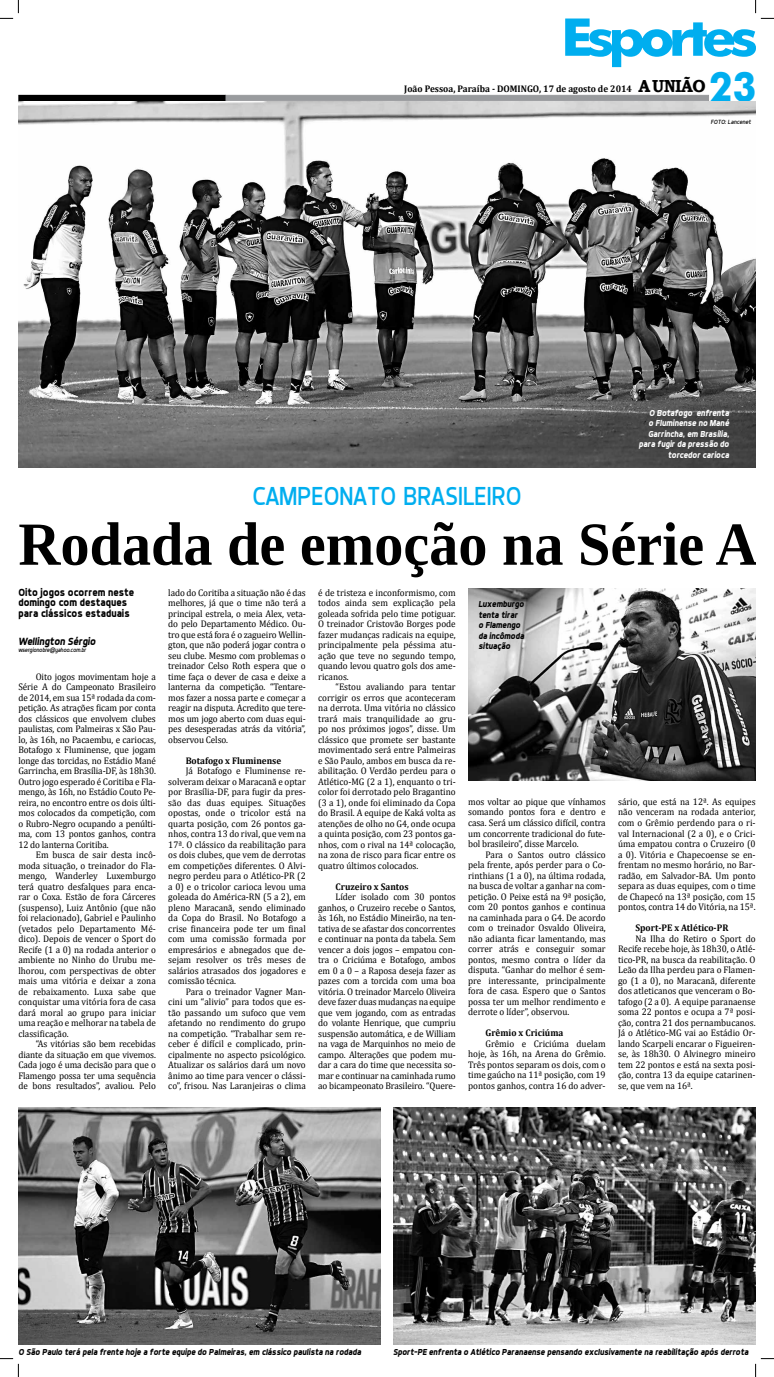
<style>
.page{position:relative;width:774px;height:1377px;background:#fff}
.page>*{position:absolute;margin:0;border:0;box-sizing:border-box;transform-origin:0 0}
.t1{font:700 61.25px "Liberation Serif";color:#000;scale:.95 1}
.t2{font:700 42px "Futura BT";color:#00aeef;scale:.9 1}
.t3{font:26.25px "Dyno";color:#00aeef;scale:.95 1}
.t4{font:700 10.5px/10.5px "Dyno";color:#000;scale:.95 1}
.t5{font:italic 700 10.5px "Dyno";letter-spacing:-.01em;color:#000;scale:.95 1}
.t6{font:9.62px/10.5px "Cambria";color:#000;text-align:justify;scale:.95 1}
.t7{font:700 9.62px "Cambria";color:#000;scale:.95 1}
.t8{font:italic 700 8.75px/10.5px "Dyno";letter-spacing:-.01em;color:#000;scale:.95 1}
.t9{font:italic 700 8.75px/10.5px "Dyno";letter-spacing:-.01em;color:#fff;text-align:right;scale:.95 1}
.t10{font:italic 6.12px "Dyno";letter-spacing:-.01em;color:#000;scale:.95 1}
.t11{font:italic 6.12px "Dyno";letter-spacing:-.01em;color:#000}
.s1{font-family:"Bookman Old Style";font-size:17.41px}
</style>
<div class="page">
<div style="left:19px;top:95px;width:206px;height:6px;background:#000"></div>
<div style="left:225px;top:95px;width:483px;height:6px;background:#999b9e"></div>
<img style="left:19px;top:101px;width:736px;height:366px">
<img style="left:393px;top:1107px;width:362px;height:237px">
<img style="left:468px;top:588px;width:287px;height:192px">
<img style="left:18px;top:1107px;width:363px;height:237px">
<svg style="left:0;top:0;width:19px;height:19px"></svg>
<svg style="left:0;top:1358px;width:19px;height:18px"></svg>
<svg style="left:565px;top:0;width:208px;height:67px"></svg>
<svg style="left:755px;top:1358px;width:18px;height:18px"></svg>
<h2 class="t2" style="left:709px;top:61px;width:54px">23</h2>
<p class="t7" style="left:404px;top:83px;width:319px">João Pessoa, Paraíba - DOMINGO, 17 de agosto de 2014 <span class="s1">AUNIÃO</span></p>
<p class="t11" style="left:710px;top:119px;width:42px">Foto: Lancenet</p>
<h3 class="t3" style="left:252px;top:480px;width:285px">CAMPEONATO BRASILEIRO</h3>
<p class="t9" style="left:638px;top:407px;width:96px">O Botafogo enfrenta<br>o Fluminense no Mané<br>Garrincha, em Brasília, para fugir da pressão do torcedor carioca</p>
<h1 class="t1" style="left:18px;top:503px;width:779px">Rodada de emoção na Série A</h1>
<p class="t4" style="left:18px;top:586px;width:123px">Oito jogos ocorrem neste domingo com destaques para clássicos estaduais</p>
<p class="t5" style="left:18px;top:634px;width:83px">Wellington Sérgio</p>
<p class="t10" style="left:18px;top:646px;width:73px">wsergionobre@yahoo.com.br</p>
<p class="t6" style="left:18px;top:671px;width:146px;text-indent:17px">Oito jogos movimentam hoje a Série A do Campeonato Brasileiro de 2014, em sua 15ª rodada da com&shy;petição. As atrações ficam por conta dos clássicos que envolvem clubes paulistas, com Palmeiras x São Pau&shy;lo, às 16h, no Pacaembu, e cariocas, Botafogo x Fluminense, que jogam longe das torcidas, no Estádio Mané Garrincha, em Brasília-DF, às 18h30.<br>Outro jogo esperado é Coritiba e Fla&shy;mengo, às 16h, no Estádio Couto Pe&shy;reira, no encontro entre os dois últi&shy;mos colocados da competição, com o Rubro-Negro ocupando a penúlti&shy;ma, com 13 pontos ganhos, contra 12 do lanterna Coritiba.</p>
<p class="t6" style="left:18px;top:849px;width:146px;text-indent:17px">Em busca de sair desta incô&shy;moda situação, o treinador do Fla&shy;mengo, Wanderley Luxemburgo terá quatro desfalques para enca&shy;rar o Coxa. Estão de fora Cárceres (suspenso), Luiz Antônio (que não foi relacionado), Gabriel e Paulinho (vetados pelo Departamento Mé&shy;dico). Depois de vencer o Sport do Recife (1 a 0) na rodada anterior o ambiente no Ninho do Urubu me&shy;lhorou, com perspectivas de obter mais uma vitória e deixar a zona de rebaixamento. Luxa sabe que conquistar uma vitória fora de casa dará moral ao grupo para iniciar uma reação e melhorar na tabela de classificação.</p>
<p class="t6" style="left:18px;top:1038px;width:146px;text-indent:17px">“As vitórias são bem recebidas diante da situação em que vivemos.<br>Cada jogo é uma decisão para que o Flamengo possa ter uma sequência de bons resultados”, avaliou. Pelo</p>
<p class="t6" style="left:168px;top:587px;width:146px">lado do Coritiba a situação não é das melhores, já que o time não terá a principal estrela, o meia Alex, veta&shy;do pelo Departamento Médico. Ou&shy;tro que está fora é o zagueiro Wellin&shy;gton, que não poderá jogar contra o seu clube. Mesmo com problemas o treinador Celso Roth espera que o time faça o dever de casa e deixe a lanterna da competição. “Tentare&shy;mos fazer a nossa parte e começar a reagir na disputa. Acredito que tere&shy;mos um jogo aberto com duas equi&shy;pes desesperadas atrás da vitória”, observou Celso.</p>
<p class="t7" style="left:186px;top:754px;width:102px">Botafogo x Fluminense</p>
<p class="t6" style="left:168px;top:765px;width:146px;text-indent:17px">Já Botafogo e Fluminense re&shy;solveram deixar o Maracanã e optar por Brasília-DF, para fugir da pres&shy;são das duas equipes. Situações opostas, onde o tricolor está na quarta posição, com 26 pontos ga&shy;nhos, contra 13 do rival, que vem na 17ª. O clássico da reabilitação para os dois clubes, que vem de derrotas em competições diferentes. O Alvi&shy;negro perdeu para o Atlético-PR (2 a 0) e o tricolor carioca levou uma goleada do América-RN (5 a 2), em pleno Maracanã, sendo eliminado da Copa do Brasil. No Botafogo a crise financeira pode ter um final com uma comissão formada por empresários e abnegados que de&shy;sejam resolver os três meses de salários atrasados dos jogadores e comissão técnica.</p>
<p class="t6" style="left:168px;top:986px;width:146px;text-indent:17px">Para o treinador Vagner Man&shy;cini um “alivio” para todos que es&shy;tão passando um sufoco que vem afetando no rendimento do grupo na competição. “Trabalhar sem re&shy;ceber é difícil e complicado, prin&shy;cipalmente no aspecto psicológico.<br>Atualizar os salários dará um novo ânimo ao time para vencer o clássi&shy;co”, frisou. Nas Laranjeiras o clima</p>
<p class="t6" style="left:318px;top:587px;width:146px">é de tristeza e inconformismo, com todos ainda sem explicação pela goleada sofrida pelo time potiguar.<br>O treinador Cristovão Borges pode fazer mudanças radicais na equipe, principalmente pela péssima atu&shy;ação que teve no segundo tempo, quando levou quatro gols dos ame&shy;ricanos.</p>
<p class="t6" style="left:318px;top:681px;width:146px;text-indent:17px">“Estou avaliando para tentar corrigir os erros que aconteceram na derrota. Uma vitória no clássico trará mais tranquilidade ao gru&shy;po nos próximos jogos”, disse. Um clássico que promete ser bastante movimentado será entre Palmeiras e São Paulo, ambos em busca da re&shy;abilitação. O Verdão perdeu para o Atlético-MG (2 a 1), enquanto o tri&shy;color foi derrotado pelo Bragantino (3 a 1), onde foi eliminado da Copa do Brasil. A equipe de Kaká volta as atenções de olho no G4, onde ocupa a quinta posição, com 23 pontos ga&shy;nhos, com o rival na 14ª colocação, na zona de risco para ficar entre os quatro últimos colocados.</p>
<p class="t7" style="left:335px;top:880px;width:78px">Cruzeiro x Santos</p>
<p class="t6" style="left:318px;top:891px;width:146px;text-indent:17px">Líder isolado com 30 pontos ganhos, o Cruzeiro recebe o Santos, às 16h, no Estádio Mineirão, na ten&shy;tativa de se afastar dos concorrentes e continuar na ponta da tabela. Sem vencer a dois jogos – empatou con&shy;tra o Criciúma e Botafogo, ambos em 0 a 0 – a Raposa deseja fazer as pazes com a torcida com uma boa vitória. O treinador Marcelo Oliveira deve fazer duas mudanças na equipe que vem jogando, com as entradas do volante Henrique, que cumpriu suspensão automática, e de William na vaga de Marquinhos no meio de campo. Alterações que podem mu&shy;dar a cara do time que necessita so&shy;mar e continuar na caminhada rumo ao bicampeonato Brasileiro. “Quere-</p>
<p class="t8" style="left:478px;top:598px;width:50px">Luxemburgo tenta tirar o Flamengo da incômoda situação</p>
<p class="t6" style="left:468px;top:796px;width:146px">mos voltar ao pique que vínhamos somando pontos fora e dentro e casa. Será um clássico difícil, contra um concorrente tradicional do fute&shy;bol brasileiro”, disse Marcelo.</p>
<p class="t6" style="left:468px;top:848px;width:146px;text-indent:17px">Para o Santos outro clássico pela frente, após perder para o Co&shy;rinthians (1 a 0), na última rodada, na busca de voltar a ganhar na com&shy;petição. O Peixe está na 9ª posição, com 20 pontos ganhos e continua na caminhada para o G4. De acordo com o treinador Osvaldo Oliveira, não adianta ficar lamentando, mas correr atrás e conseguir somar pontos, mesmo contra o líder da disputa. “Ganhar do melhor é sem&shy;pre interessante, principalmente fora de casa. Espero que o Santos possa ter um melhor rendimento e derrote o líder”, observou.</p>
<p class="t7" style="left:485px;top:1026px;width:83px">Grêmio x Criciúma</p>
<p class="t6" style="left:468px;top:1037px;width:146px;text-indent:17px">Grêmio e Criciúma duelam hoje, às 16h, na Arena do Grêmio.<br>Três pontos separam os dois, com o time gaúcho na 11ª posição, com 19 pontos ganhos, contra 16 do adver-</p>
<p class="t6" style="left:618px;top:796px;width:146px">sário, que está na 12ª. As equipes não venceram na rodada anterior, com o Grêmio perdendo para o ri&shy;val Internacional (2 a 0), e o Crici&shy;úma empatou contra o Cruzeiro (0 a 0). Vitória e Chapecoense se en&shy;frentam no mesmo horário, no Bar&shy;radão, em Salvador-BA. Um ponto separa as duas equipes, com o time de Chapecó na 13ª posição, com 15 pontos, contra 14 do Vitória, na 15ª.</p>
<p class="t7" style="left:635px;top:921px;width:99px">Sport-PE x Atlético-PR</p>
<p class="t6" style="left:618px;top:932px;width:146px;text-indent:17px">Na Ilha do Retiro o Sport do Recife recebe hoje, às 18h30, o Atlé&shy;tico-PR, na busca da reabilitação. O Leão da Ilha perdeu para o Flamen&shy;go (1 a 0), no Maracanã, diferente dos atleticanos que venceram o Bo&shy;tafogo (2 a 0). A equipe paranaense soma 22 pontos e ocupa a 7ª posi&shy;ção, contra 21 dos pernambucanos.<br>Já o Atlético-MG vai ao Estádio Or&shy;lando Scarpeli encarar o Figueiren&shy;se, às 18h30. O Alvinegro mineiro tem 22 pontos e está na sexta posi&shy;ção, contra 13 da equipe catarinen&shy;se, que vem na 16ª.</p>
<p class="t8" style="left:18px;top:1345px;width:362px">O São Paulo terá pela frente hoje a forte equipe do Palmeiras, em clássico paulista na rodada</p>
<p class="t8" style="left:393px;top:1345px;width:375px">Sport-PE enfrenta o Atlético Paranaense pensando exclusivamente na reabilitação após derrota</p>
</div>
